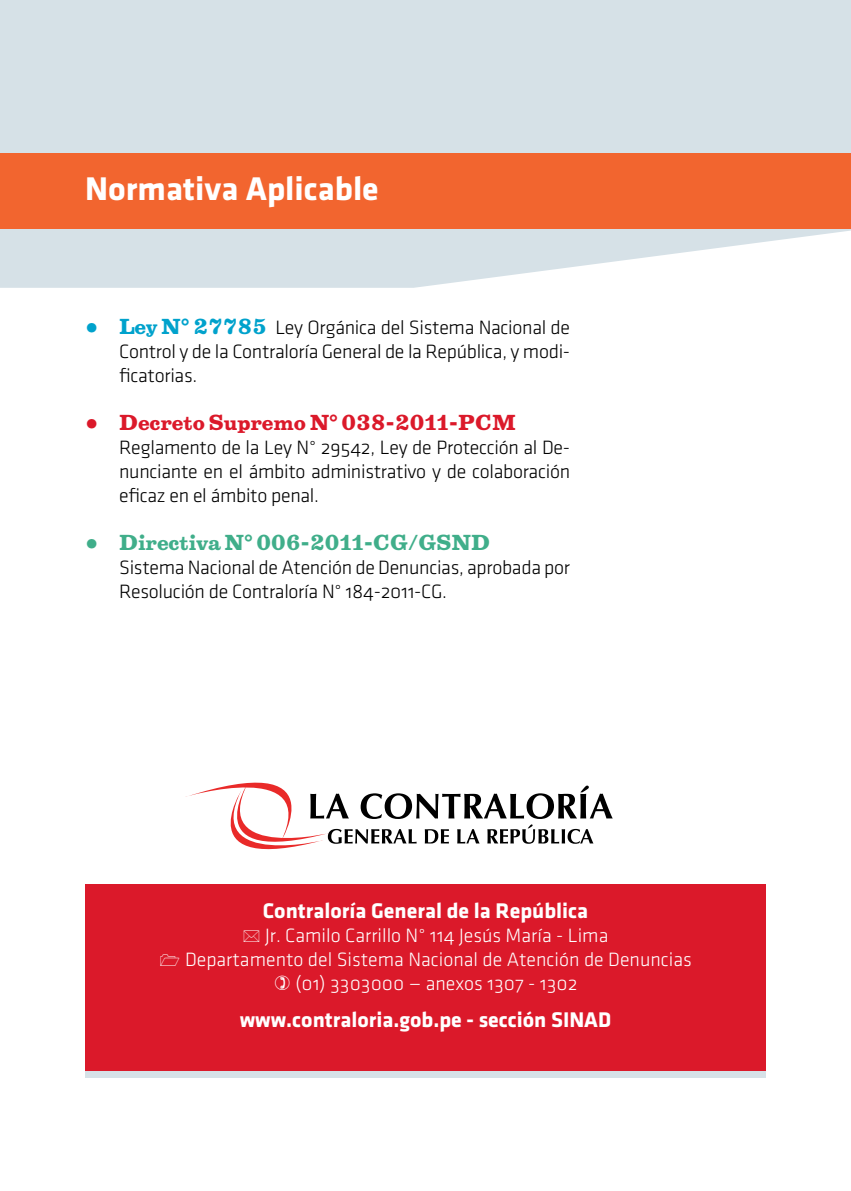
<style>
.page{position:relative;width:851px;height:1191px;background:#fff}
.page>*{position:absolute;margin:0;border:0;box-sizing:border-box;transform-origin:0 0}
.t1{font:700 34px "Klavika";color:#fff}
.t2{font:700 22px "Klavika";color:#fff}
.t3{font:20px/24px "Klavika Light OSF";letter-spacing:-.015em;color:#000;text-align:justify}
.t4{font:20px/24px "Klavika Light OSF";color:#fff;text-align:center}
.t5{font:700 20px "Belizio";color:#db192a}
.t6{font:700 20px "Belizio";color:#40ae8a}
.s1{font-family:"Belizio";font-weight:700;color:#00a2cc}
</style>
<div class="page">
<svg style="left:85px;top:1070px;width:680px;height:7px;background:#d6c4cc"></svg>
<div style="left:85px;top:884px;width:680px;height:186px;background:#db192a"></div>
<svg style="left:185px;top:782px;width:427px;height:68px"></svg>
<svg style="left:0;top:0;width:850px;height:288px;background:#d8e2e7"></svg>
<div style="left:0;top:153px;width:850px;height:75px;background:#f2652f"></div>
<h1 class="t1" style="left:85px;top:170px;width:295px">Normativa Aplicable</h1>
<p class="t3" style="left:119px;top:316px;width:452px;text-indent:-34px"><span class="s1">• Ley N° 27785</span> Ley Orgánica del Sistema Nacional de Control y de la Contraloría General de la República, y modi&shy;ficatorias.</p>
<p class="t5" style="left:85px;top:410px;width:432px">• Decreto Supremo N° 038-2011-PCM</p>
<p class="t3" style="left:119px;top:436px;width:452px">Reglamento de la Ley N° 29542, Ley de Protección al De&shy;nunciante en el ámbito administrativo y de colaboración eficaz en el ámbito penal.</p>
<p class="t6" style="left:85px;top:530px;width:406px">• Directiva N° 006-2011-CG/GSND</p>
<p class="t3" style="left:119px;top:556px;width:452px">Sistema Nacional de Atención de Denuncias, aprobada por<br>Resolución de Contraloría N° 184-2011-CG.</p>
<p class="t2" style="left:263px;top:899px;width:327px">Contraloría General de la República</p>
<p class="t4" style="left:185px;top:924px;width:508px">Jr. Camilo Carrillo N° 114 Jesús María - Lima<br>Departamento del Sistema Nacional de Atención de Denuncias (01) 3303000 — anexos 1307 - 1302</p>
<p class="t2" style="left:240px;top:1007px;width:373px">www.contraloria.gob.pe - sección SINAD</p>
</div>
